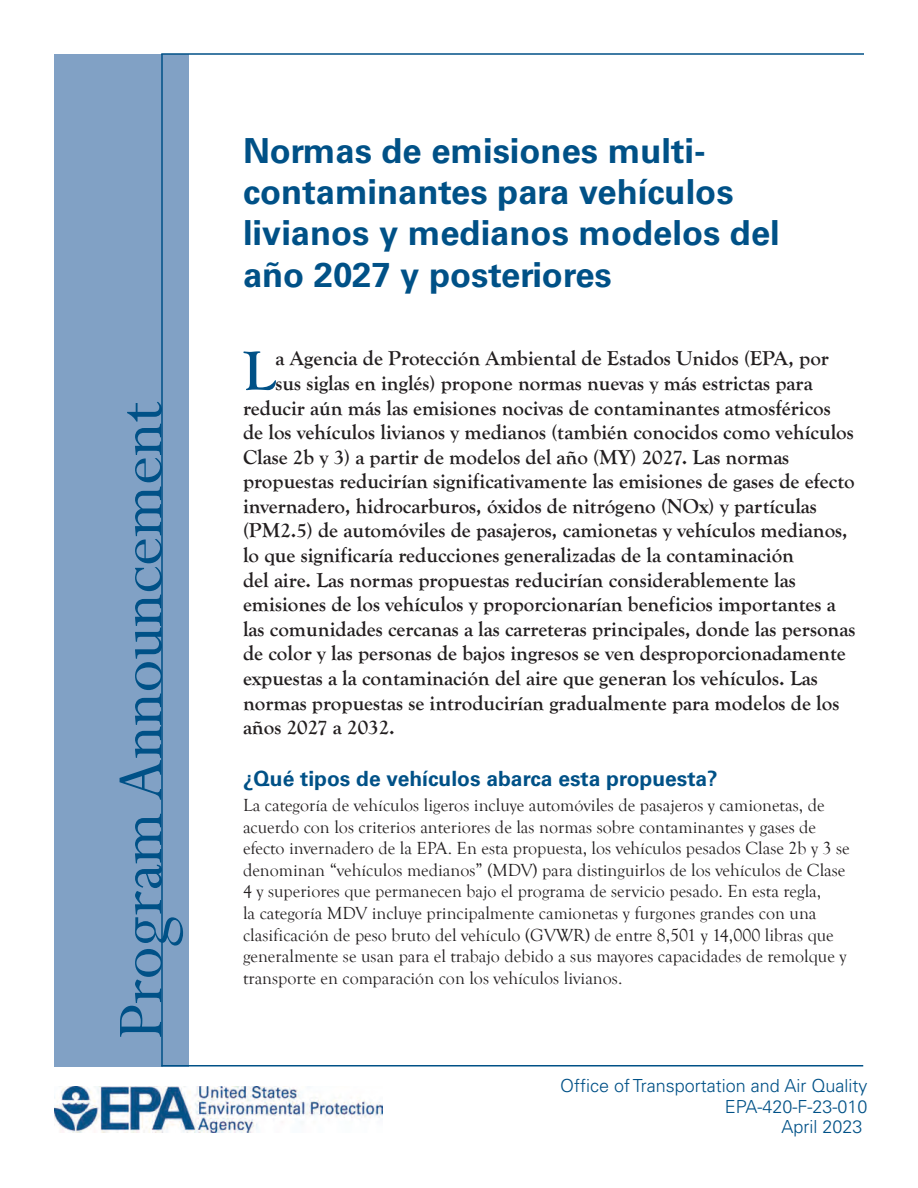
<style>
.page{position:relative;width:918px;height:1188px;background:#fff}
.page>*{position:absolute;margin:0;border:0;box-sizing:border-box;transform-origin:0 0}
.SIDE_TITLE{font:72px "Perpetua";color:#005187}
.SUMMARY_-_Drop_Cap{font:700 57.6px "Goudy Old Style T";color:#005187}
.TITLE-With_Subtitle{font:700 34.5px/41.4px "Univers LT Std";color:#005187}
.SUMMARY_-_Drop_Cap-2{font:700 21px "Goudy Old Style T";color:#231f20}
.HEADING{font:700 21px "Univers LT Std";color:#005187}
.BODY_TEXT{font:18px/21.6px "Goudy Old Style T";color:#231f20}
.OFFICE___PUB____DATE{font:300 18px/21px "Univers LT Std";color:#005187;text-align:right}
</style>
<div class="page">
<div style="left:54px;top:54px;width:134px;height:1012px;background:#81a1c5"></div>
<hr style="left:161px;top:53px;width:703px;height:2px;background:#005187">
<img style="left:54px;top:1087px;width:328px;height:45px">
<hr style="left:161px;top:54px;width:2px;height:1012px;background:#005187">
<hr style="left:161px;top:1065px;width:702px;height:1px;background:#005187">
<p class="SIDE_TITLE" style="left:95px;top:1040px;width:639px;rotate:-90deg">Program Announcement</p>
<p class="TITLE-With_Subtitle" style="left:243px;top:130px;width:538px">Normas de emisiones multi&shy;contaminantes para vehículos livianos y medianos modelos del año 2027 y posteriores</p>
<p class="SUMMARY_-_Drop_Cap" style="left:243px;top:339px;width:34px">L</p>
<p class="SUMMARY_-_Drop_Cap-2" style="left:276px;top:347px;width:555px">a Agencia de Protección Ambiental de Estados Unidos (EPA, por</p>
<p class="SUMMARY_-_Drop_Cap-2" style="left:276px;top:371px;width:539px">sus siglas en inglés) propone normas nuevas y más estrictas para</p>
<p class="SUMMARY_-_Drop_Cap-2" style="left:243px;top:396px;width:589px">reducir aún más las emisiones nocivas de contaminantes atmosféricos</p>
<p class="SUMMARY_-_Drop_Cap-2" style="left:243px;top:420px;width:612px">de los vehículos livianos y medianos (también conocidos como vehículos</p>
<p class="SUMMARY_-_Drop_Cap-2" style="left:243px;top:445px;width:548px">Clase 2b y 3) a partir de modelos del año (MY) 2027. Las normas</p>
<p class="SUMMARY_-_Drop_Cap-2" style="left:243px;top:470px;width:613px">propuestas reducirían significativamente las emisiones de gases de efecto</p>
<p class="SUMMARY_-_Drop_Cap-2" style="left:243px;top:494px;width:575px">invernadero, hidrocarburos, óxidos de nitrógeno (NOx) y partículas</p>
<p class="SUMMARY_-_Drop_Cap-2" style="left:243px;top:519px;width:606px">(PM2.5) de automóviles de pasajeros, camionetas y vehículos medianos,</p>
<p class="SUMMARY_-_Drop_Cap-2" style="left:243px;top:543px;width:553px">lo que significaría reducciones generalizadas de la contaminación</p>
<p class="SUMMARY_-_Drop_Cap-2" style="left:243px;top:568px;width:554px">del aire. Las normas propuestas reducirían considerablemente las</p>
<p class="SUMMARY_-_Drop_Cap-2" style="left:243px;top:593px;width:594px">emisiones de los vehículos y proporcionarían beneficios importantes a</p>
<p class="SUMMARY_-_Drop_Cap-2" style="left:243px;top:617px;width:614px">las comunidades cercanas a las carreteras principales, donde las personas</p>
<p class="SUMMARY_-_Drop_Cap-2" style="left:243px;top:642px;width:604px">de color y las personas de bajos ingresos se ven desproporcionadamente</p>
<p class="SUMMARY_-_Drop_Cap-2" style="left:243px;top:666px;width:576px">expuestas a la contaminación del aire que generan los vehículos. Las</p>
<p class="SUMMARY_-_Drop_Cap-2" style="left:243px;top:691px;width:598px">normas propuestas se introducirían gradualmente para modelos de los</p>
<p class="SUMMARY_-_Drop_Cap-2" style="left:243px;top:716px;width:153px">años 2027 a 2032.</p>
<p class="HEADING" style="left:243px;top:766px;width:476px">¿Qué tipos de vehículos abarca esta propuesta?</p>
<p class="BODY_TEXT" style="left:243px;top:795px;width:608px">La categoría de vehículos ligeros incluye automóviles de pasajeros y camionetas, de acuerdo con los criterios anteriores de las normas sobre contaminantes y gases de efecto invernadero de la EPA. En esta propuesta, los vehículos pesados Clase 2b y 3 se denominan “vehículos medianos” (MDV) para distinguirlos de los vehículos de Clase 4 y superiores que permanecen bajo el programa de servicio pesado. En esta regla,<br>la categoría MDV incluye principalmente camionetas y furgones grandes con una clasificación de peso bruto del vehículo (GVWR) de entre 8,501 y 14,000 libras que generalmente se usan para el trabajo debido a sus mayores capacidades de remolque y transporte en comparación con los vehículos livianos.</p>
<p class="OFFICE___PUB____DATE" style="left:560px;top:1075px;width:309px">Office of Transportation and Air Quality<br>EPA-420-F-23-010<br>April 2023</p>
</div>
